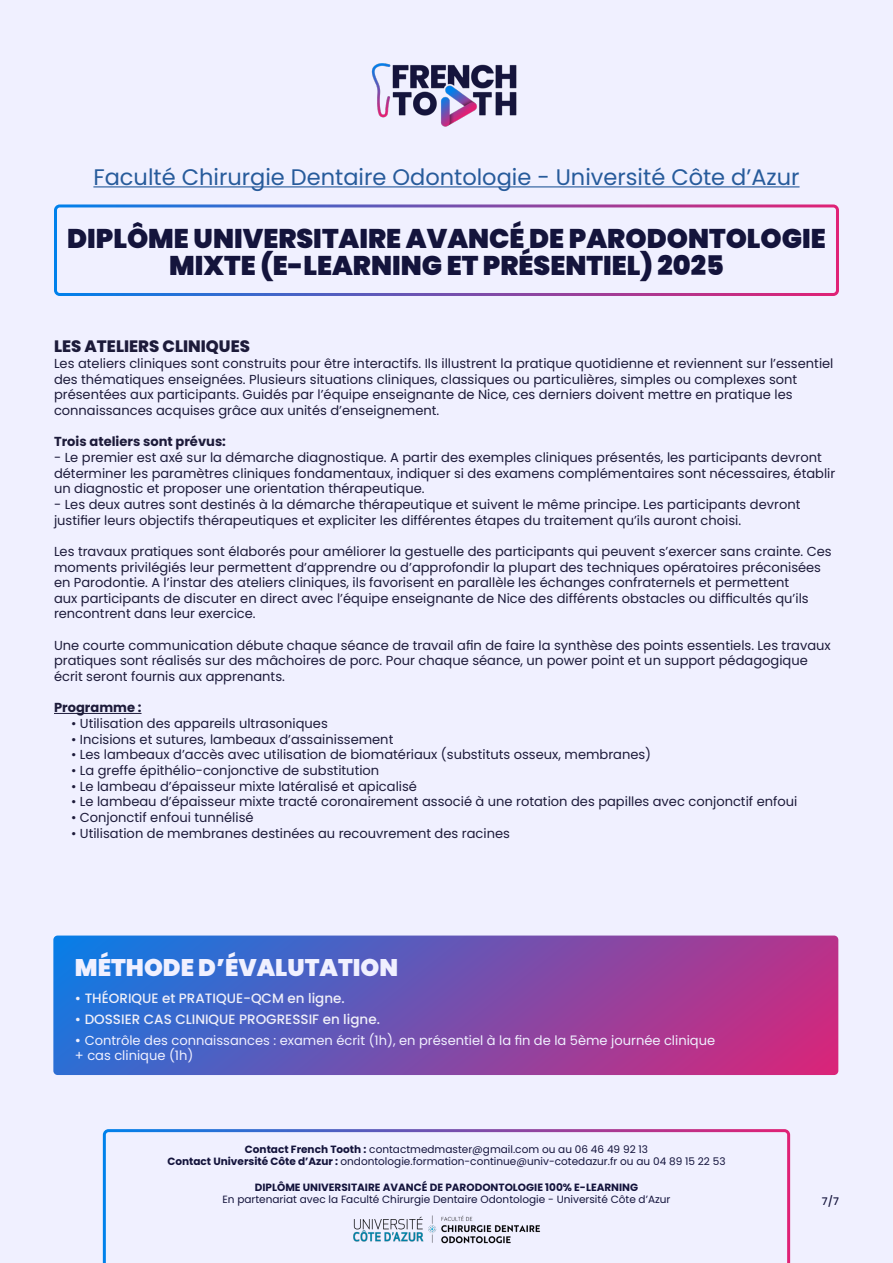
<style>
.page{position:relative;width:893px;height:1263px;background:#f0f0ff}
.page>*{position:absolute;margin:0;border:0;box-sizing:border-box;transform-origin:0 0}
.t1{font:900 27px/27px "Poppins";color:#14143c;text-align:center}
.t2{font:900 24px "Poppins";color:#f0f0ff}
.t3{font:22.5px "Poppins";color:#275b9b}
.t4{font:800 16.5px "Poppins";color:#1d1b3a}
.t5{font:500 13.5px "Poppins";color:#efeff9}
.t6{font:13.05px/15.6px "Poppins";color:#1d1b3a}
.t7{font:13.05px/15.6px "Poppins";color:#f0f0ff}
.t8{font:700 13.05px "Poppins";color:#1d1b3a}
.t9{font:10.5px "Poppins";color:#14143c}
.t10{font:700 10.5px "Poppins";color:#14143c}
.t11{font:500 10.5px "Poppins";color:#14143c}
.s1{font-weight:500;font-size:13.5px}
.s2{font-weight:700}
</style>
<div class="page">
<img style="left:371px;top:63px;width:146px;height:64px">
<div style="left:54px;top:204px;width:785px;height:92px;border:3px solid #fff;border-radius:4px"></div>
<svg style="left:53px;top:935px;width:785px;height:140px;background:#7350af"></svg>
<hr style="left:54px;top:713px;width:87px;height:1px;background:#1d1b3a">
<hr style="left:93px;top:186px;width:707px;height:1px;background:#275b9b">
<svg style="left:103px;top:1129px;width:687px;height:134px"></svg>
<p class="t3" style="left:93px;top:164px;width:708px">Faculté Chirurgie Dentaire Odontologie - Université Côte d’Azur</p>
<p class="t1" style="left:67px;top:225px;width:760px">DIPLÔME UNIVERSITAIRE AVANCÉ DE PARODONTOLOGIE<br>MIXTE (E-LEARNING ET PRÉSENTIEL) 2025</p>
<p class="t4" style="left:54px;top:337px;width:197px">LES ATELIERS CLINIQUES</p>
<p class="t6" style="left:54px;top:356px;width:781px">Les ateliers cliniques sont construits pour être interactifs. Ils illustrent la pratique quotidienne et reviennent sur l’essentiel des thématiques enseignées. Plusieurs situations cliniques, classiques ou particulières, simples ou complexes sont présentées aux participants. Guidés par l’équipe enseignante de Nice, ces derniers doivent mettre en pratique les connaissances acquises grâce aux unités d’enseignement.</p>
<p class="t8" style="left:54px;top:434px;width:173px">Trois ateliers sont prévus:</p>
<p class="t6" style="left:54px;top:450px;width:783px">- Le premier est axé sur la démarche diagnostique. A partir des exemples cliniques présentés, les participants devront déterminer les paramètres cliniques fondamentaux, indiquer si des examens complémentaires sont nécessaires, établir un diagnostic et proposer une orientation thérapeutique.</p>
<p class="t6" style="left:54px;top:496px;width:748px">- Les deux autres sont destinés à la démarche thérapeutique et suivent le même principe. Les participants devront justifier leurs objectifs thérapeutiques et expliciter les différentes étapes du traitement qu’ils auront choisi.</p>
<p class="t6" style="left:54px;top:543px;width:779px">Les travaux pratiques sont élaborés pour améliorer la gestuelle des participants qui peuvent s’exercer sans crainte. Ces moments privilégiés leur permettent d’apprendre ou d’approfondir la plupart des techniques opératoires préconisées en Parodontie. A l’instar des ateliers cliniques, ils favorisent en parallèle les échanges confraternels et permettent<br>aux participants de discuter en direct avec l’équipe enseignante de Nice des différents obstacles ou difficultés qu’ils rencontrent dans leur exercice.</p>
<p class="t6" style="left:54px;top:637px;width:778px">Une courte communication débute chaque séance de travail afin de faire la synthèse des points essentiels. Les travaux pratiques sont réalisés sur des mâchoires de porc. Pour chaque séance, un power point et un support pédagogique écrit seront fournis aux apprenants.</p>
<p class="t8" style="left:54px;top:700px;width:89px">Programme :</p>
<p class="t6" style="left:71px;top:716px;width:258px">• Utilisation des appareils ultrasoniques</p>
<p class="t6" style="left:71px;top:731px;width:324px">• Incisions et sutures, lambeaux d’assainissement</p>
<p class="t6" style="left:71px;top:747px;width:582px">• Les lambeaux d’accès avec utilisation de biomatériaux (substituts osseux, membranes)</p>
<p class="t6" style="left:71px;top:763px;width:310px">• La greffe épithélio-conjonctive de substitution</p>
<p class="t6" style="left:71px;top:778px;width:348px">• Le lambeau d’épaisseur mixte latéralisé et apicalisé</p>
<p class="t6" style="left:71px;top:794px;width:728px">• Le lambeau d’épaisseur mixte tracté coronairement associé à une rotation des papilles avec conjonctif enfoui</p>
<p class="t6" style="left:71px;top:810px;width:184px">• Conjonctif enfoui tunnélisé</p>
<p class="t6" style="left:71px;top:825px;width:440px">• Utilisation de membranes destinées au recouvrement des racines</p>
<p class="t2" style="left:75px;top:953px;width:325px">MÉTHODE D’ÉVALUTATION</p>
<p class="t5" style="left:75px;top:990px;width:271px">• THÉORIQUE et PRATIQUE-QCM en ligne.</p>
<p class="t5" style="left:75px;top:1011px;width:306px">• DOSSIER CAS CLINIQUE PROGRESSIF en ligne.</p>
<p class="t7" style="left:75px;top:1032px;width:642px"><span class="s1">•</span> Contrôle des connaissances : examen écrit (1h), en présentiel à la fin de la 5ème journée clinique + cas clinique (1h)</p>
<p class="t9" style="left:245px;top:1143px;width:405px"><span class="s2">Contact French Tooth :</span> contactmedmaster@gmail.com ou au 06 46 49 92 13</p>
<p class="t9" style="left:167px;top:1156px;width:560px"><span class="s2">Contact Université Côte d’Azur :</span> ondontologie.formation-continue@univ-cotedazur.fr ou au 04 89 15 22 53</p>
<p class="t10" style="left:255px;top:1181px;width:385px">DIPLÔME UNIVERSITAIRE AVANCÉ DE PARODONTOLOGIE 100% E-LEARNING</p>
<p class="t9" style="left:222px;top:1193px;width:450px">En partenariat avec la Faculté Chirurgie Dentaire Odontologie - Université Côte d’Azur</p>
<p class="t11" style="left:822px;top:1195px;width:19px">7/7</p>
</div>
